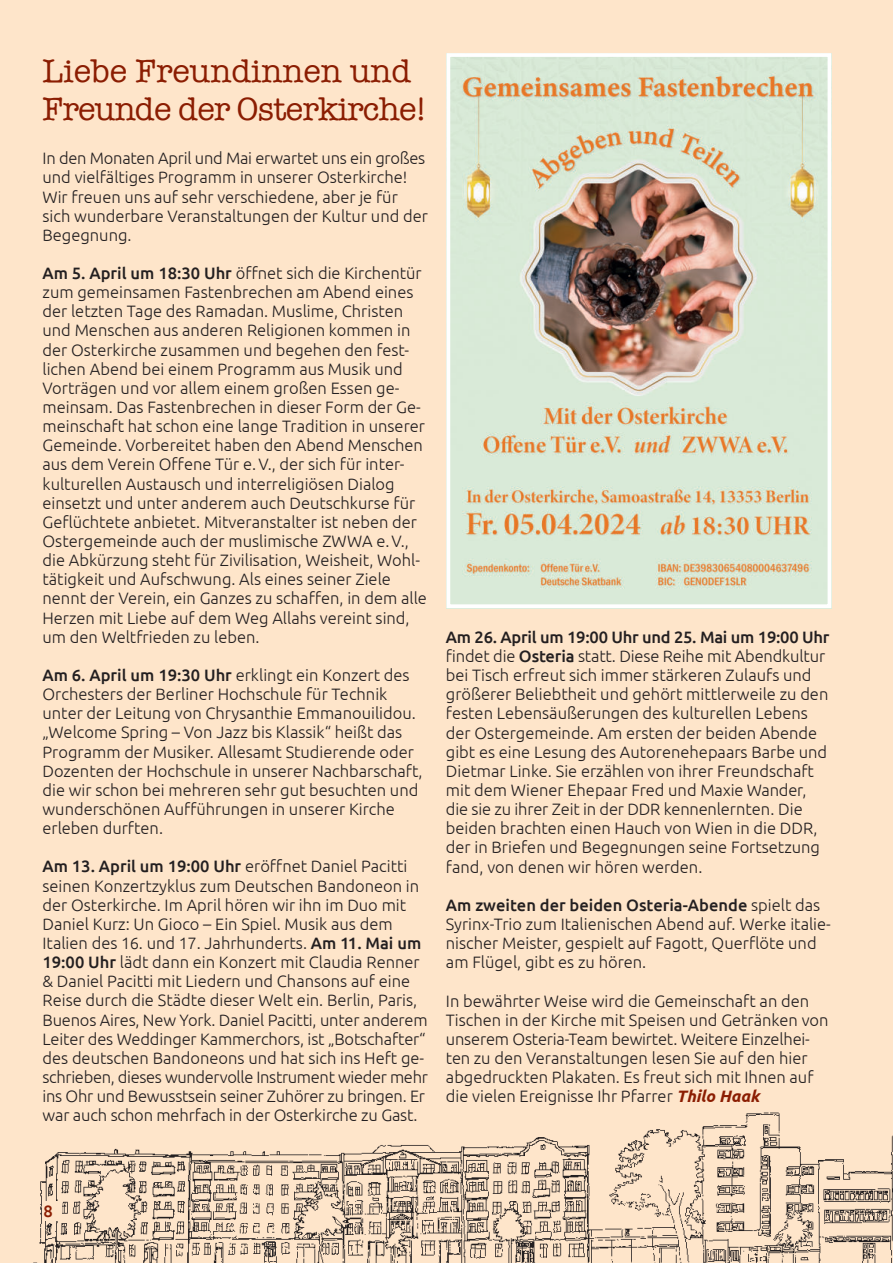
<style>
.page{position:relative;width:893px;height:1263px;background:#fee5ca}
.page>*{position:absolute;margin:0;border:0;box-sizing:border-box;transform-origin:0 0}
.t1{font:33px/38.2px "American Typewriter";letter-spacing:-.015em;color:#8b1d02}
.t2{font:300 16.5px/19.2px "Ubuntu";color:#231f20}
.t3{font:500 16.5px "Ubuntu";color:#8b1d02}
.s1{font-weight:500}
.s2{font-weight:700;font-style:italic;color:#8b1d02}
</style>
<div class="page">
<img style="left:33px;top:1075px;width:860px;height:188px">
<div style="left:43px;top:1201px;width:19px;height:19px;background:#fee5ca"></div>
<img style="left:451px;top:58px;width:375px;height:545px">
<div style="left:446px;top:53px;width:385px;height:555px;border:4px solid #fff"></div>
<h1 class="t1" style="left:43px;top:54px;width:387px">Liebe Freundinnen und<br>Freunde der Osterkirche!</h1>
<p class="t2" style="left:43px;top:150px;width:387px">In den Monaten April und Mai erwartet uns ein großes und vielfältiges Programm in unserer Osterkirche!<br>Wir freuen uns auf sehr verschiedene, aber je für sich wunderbare Veranstaltungen der Kultur und der Begegnung.</p>
<p class="t2" style="left:43px;top:263px;width:386px"><span class="s1">Am 5. April um 18:30 Uhr</span> ö昀昀net sich die Kirchentür zum gemeinsamen Fastenbrechen am Abend eines der letzten Tage des Ramadan. Muslime, Christen und Menschen aus anderen Religionen kommen in der Osterkirche zusammen und begehen den fest&shy;lichen Abend bei einem Programm aus Musik und Vorträgen und vor allem einem großen Essen ge&shy;meinsam. Das Fastenbrechen in dieser Form der Ge&shy;meinschaft hat schon eine lange Tradition in unserer Gemeinde. Vorbereitet haben den Abend Menschen aus dem Verein O昀昀ene Tür e. V., der sich für inter&shy;kulturellen Austausch und interreligiösen Dialog einsetzt und unter anderem auch Deutschkurse für Ge昀氀üchtete anbietet. Mitveranstalter ist neben der Ostergemeinde auch der muslimische ZWWA e. V., die Abkürzung steht für Zivilisation, Weisheit, Wohl&shy;tätigkeit und Aufschwung. Als eines seiner Ziele nennt der Verein, ein Ganzes zu scha昀昀en, in dem alle Herzen mit Liebe auf dem Weg Allahs vereint sind, um den Weltfrieden zu leben.</p>
<p class="t2" style="left:43px;top:666px;width:382px"><span class="s1">Am 6. April um 19:30 Uhr</span> erklingt ein Konzert des Orchesters der Berliner Hochschule für Technik unter der Leitung von Chrysanthie Emmanouilidou. „Welcome Spring – Von Jazz bis Klassik“ heißt das Programm der Musiker. Allesamt Studierende oder Dozenten der Hochschule in unserer Nachbarschaft, die wir schon bei mehreren sehr gut besuchten und wunderschönen Au昀昀ührungen in unserer Kirche erleben durften.</p>
<p class="t2" style="left:43px;top:856px;width:387px"><span class="s1">Am 13. April um 19:00 Uhr</span> erö昀昀net Daniel Pacitti seinen Konzertzyklus zum Deutschen Bandoneon in der Osterkirche. Im April hören wir ihn im Duo mit Daniel Kurz: Un Gioco – Ein Spiel. Musik aus dem Italien des 16. und 17. Jahrhunderts. <span class="s1">Am 11. Mai um 19:00 Uhr</span> lädt dann ein Konzert mit Claudia Renner &amp; Daniel Pacitti mit Liedern und Chansons auf eine Reise durch die Städte dieser Welt ein. Berlin, Paris, Buenos Aires, New York. Daniel Pacitti, unter anderem Leiter des Weddinger Kammerchors, ist „Botschafter“ des deutschen Bandoneons und hat sich ins Heft ge&shy;schrieben, dieses wundervolle Instrument wieder mehr ins Ohr und Bewusstsein seiner Zuhörer zu bringen. Er war auch schon mehrfach in der Osterkirche zu Gast.</p>
<p class="t2" style="left:446px;top:627px;width:385px"><span class="s1">Am 26. April um 19:00 Uhr und 25. Mai um 19:00 Uhr</span>昀椀ndet die <span class="s1">Osteria</span> statt. Diese Reihe mit Abendkultur bei Tisch erfreut sich immer stärkeren Zulaufs und größerer Beliebtheit und gehört mittlerweile zu den festen Lebensäußerungen des kulturellen Lebens der Ostergemeinde. Am ersten der beiden Abende gibt es eine Lesung des Autorenehepaars Barbe und Dietmar Linke. Sie erzählen von ihrer Freundschaft mit dem Wiener Ehepaar Fred und Maxie Wander, die sie zu ihrer Zeit in der DDR kennen lernten. Die beiden brachten einen Hauch von Wien in die DDR, der in Briefen und Begegnungen seine Fortsetzung fand, von denen wir hören werden.</p>
<p class="t2" style="left:446px;top:896px;width:386px"><span class="s1">Am zweiten der beiden Osteria-Abende</span> spielt das Syrinx-Trio zum Italienischen Abend auf. Werke italie&shy;nischer Meister, gespielt auf Fagott, Quer昀氀öte und am Flügel, gibt es zu hören.</p>
<p class="t2" style="left:446px;top:991px;width:384px">In bewährter Weise wird die Gemeinschaft an den Tischen in der Kirche mit Speisen und Getränken von unserem Osteria-Team bewirtet. Weitere Einzelhei&shy;ten zu den Veranstaltungen lesen Sie auf den hier abgedruckten Plakaten. Es freut sich mit Ihnen auf die vielen Ereignisse Ihr Pfarrer <span class="s2">Thilo Haak</span></p>
<p class="t3" style="left:43px;top:1204px;width:11px">8</p>
</div>
